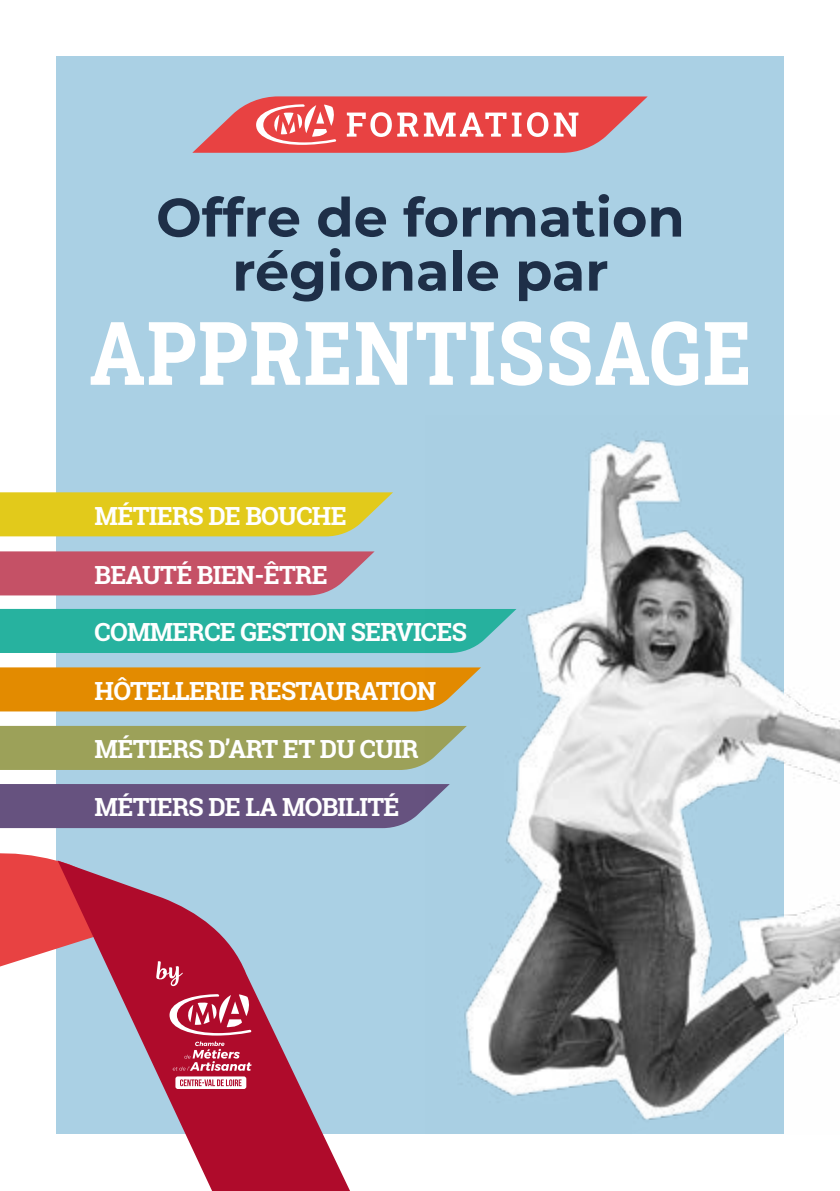
<style>
.page{position:relative;width:840px;height:1191px;background:#fff}
.page>*{position:absolute;margin:0;border:0;box-sizing:border-box;transform-origin:0 0}
.t1{font:800 88px "Roboto Slab";letter-spacing:.025em;color:#fff;scale:.86 1}
.t2{font:700 54px/54px "Montserrat";color:#1e2f48;text-align:center}
.t3{font:700 25px "Roboto Slab";letter-spacing:-.03em;color:#fff}
</style>
<div class="page">
<div style="left:57px;top:57px;width:726px;height:1077px;background:#aad0e4"></div>
<svg style="left:0;top:492px;width:393px;height:44px"></svg>
<div style="left:0;top:667px;width:425px;height:44px;background:#e38b00"></div>
<div style="left:0;top:726px;width:425px;height:44px;background:#9ca159"></div>
<svg style="left:0;top:551px;width:374px;height:44px"></svg>
<div style="left:0;top:609px;width:425px;height:44px;background:#27b29f"></div>
<div style="left:0;top:784px;width:425px;height:44px;background:#66527f"></div>
<svg style="left:192px;top:96px;width:455px;height:57px"></svg>
<svg style="left:155px;top:984px;width:195px;height:207px;fill:#af0b2b"></svg>
<svg style="left:175px;top:1076px;width:71px;height:13px"></svg>
<svg style="left:0;top:847px;width:251px;height:223px"></svg>
<img style="left:425px;top:416px;width:414px;height:718px">
<h2 class="t2" style="left:156px;top:188px;width:530px">Offre de formation régionale par</h2>
<h1 class="t1" style="left:89px;top:292px;width:770px">APPRENTISSAGE</h1>
<p class="t3" style="left:94px;top:498px;width:253px">MÉTIERS DE BOUCHE</p>
<p class="t3" style="left:94px;top:557px;width:234px">BEAUTÉ BIEN-ÊTRE</p>
<p class="t3" style="left:94px;top:615px;width:373px">COMMERCE GESTION SERVICES</p>
<p class="t3" style="left:94px;top:673px;width:343px">HÔTELLERIE RESTAURATION</p>
<p class="t3" style="left:94px;top:732px;width:325px">MÉTIERS D’ART ET DU CUIR</p>
<p class="t3" style="left:94px;top:790px;width:306px">MÉTIERS DE LA MOBILITÉ</p>
</div>
